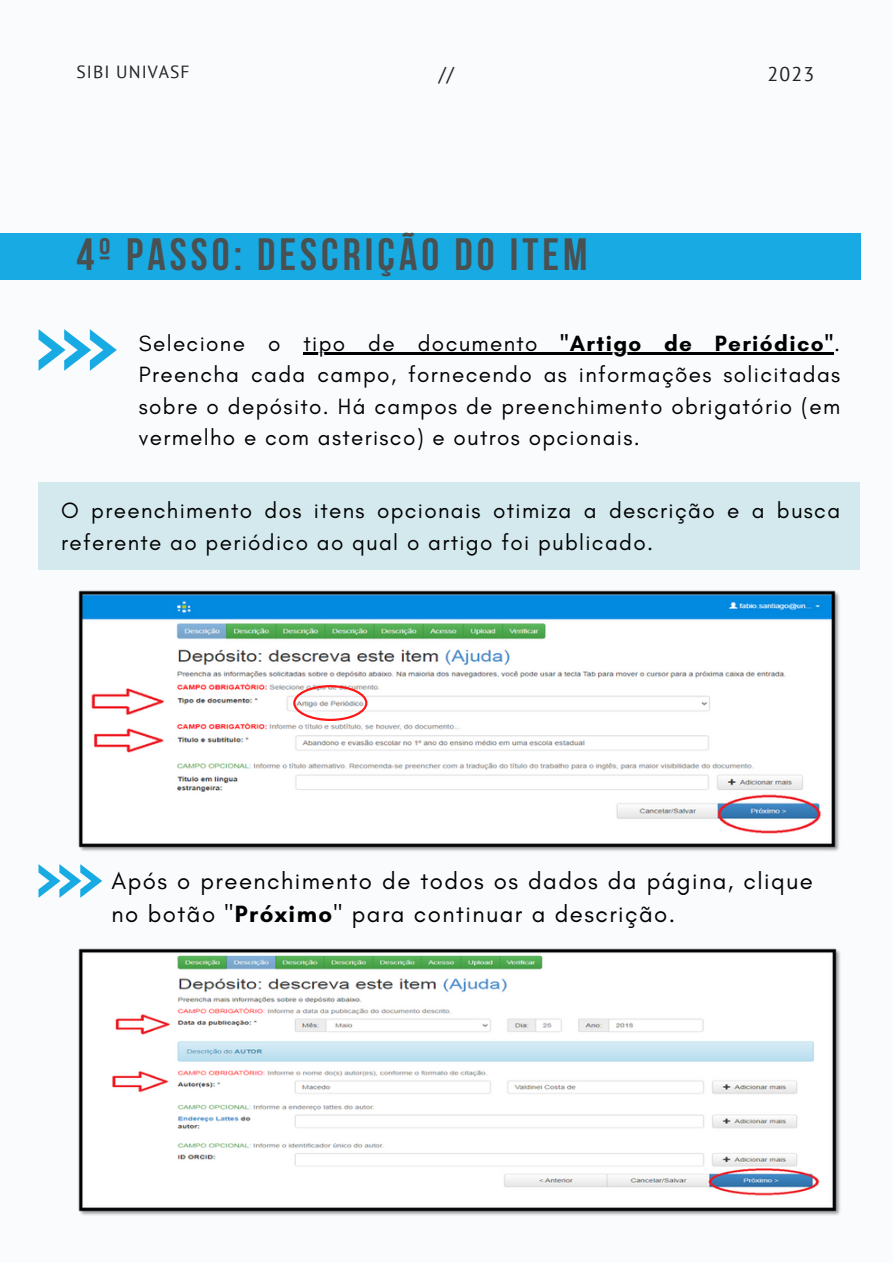
<style>
.page{position:relative;width:893px;height:1264px;background:#fff}
.page>*{position:absolute;margin:0;border:0;box-sizing:border-box;transform-origin:0 0}
.t1{font:700 45.15px "Bebas Neue";letter-spacing:.09em;color:#495052}
.t2{font:24px/32.5px "Glacial Indifference";letter-spacing:.06em;color:#000}
.t3{font:22.5px/31.5px "Glacial Indifference";letter-spacing:.06em;color:#000;text-align:justify}
.t4{font:19.8px "PT Sans";color:#222}
.t5{font:17.55px "PT Sans";letter-spacing:.06em;color:#222}
.s1{font-weight:700}
</style>
<div class="page">
<div style="left:0;top:0;width:892px;height:1262px;background:#f9fbfc"></div>
<div style="left:0;top:233px;width:860px;height:46px;background:#18abe3"></div>
<svg style="left:39px;top:329px;width:78px;height:42px"></svg>
<svg style="left:38px;top:864px;width:64px;height:33px"></svg>
<img style="left:78px;top:590px;width:761px;height:261px">
<img style="left:78px;top:948px;width:762px;height:267px">
<hr style="left:303px;top:353px;width:257px;height:2px;background:#000">
<hr style="left:560px;top:353px;width:274px;height:2px;background:#000">
<div style="left:38px;top:482px;width:822px;height:88px;background:#d3e9ee"></div>
<svg style="left:293px;top:685px;width:74px;height:36px"></svg>
<p class="t5" style="left:76px;top:60px;width:115px">SIBI UNIVASF</p>
<p class="t4" style="left:438px;top:61px;width:17px">//</p>
<p class="t4" style="left:767px;top:61px;width:48px">2023</p>
<p class="t1" style="left:76px;top:236px;width:512px">4º PASSO: DESCRIÇÃO DO ITEM</p>
<p class="t3" style="left:139px;top:327px;width:702px">Selecione o tipo de documento <span class="s1">"Artigo de Periódico"</span>.<br>Preencha cada campo, fornecendo as informações solicitadas sobre o depósito. Há campos de preenchimento obrigatório (em vermelho e com asterisco) e outros opcionais.</p>
<p class="t3" style="left:61px;top:495px;width:780px">O preenchimento dos itens opcionais otimiza a descrição e a busca referente ao periódico ao qual o artigo foi publicado.</p>
<p class="t2" style="left:112px;top:864px;width:702px">Após o preenchimento de todos os dados da página, clique no botão "<span class="s1">Próximo</span>" para continuar a descrição.</p>
</div>
